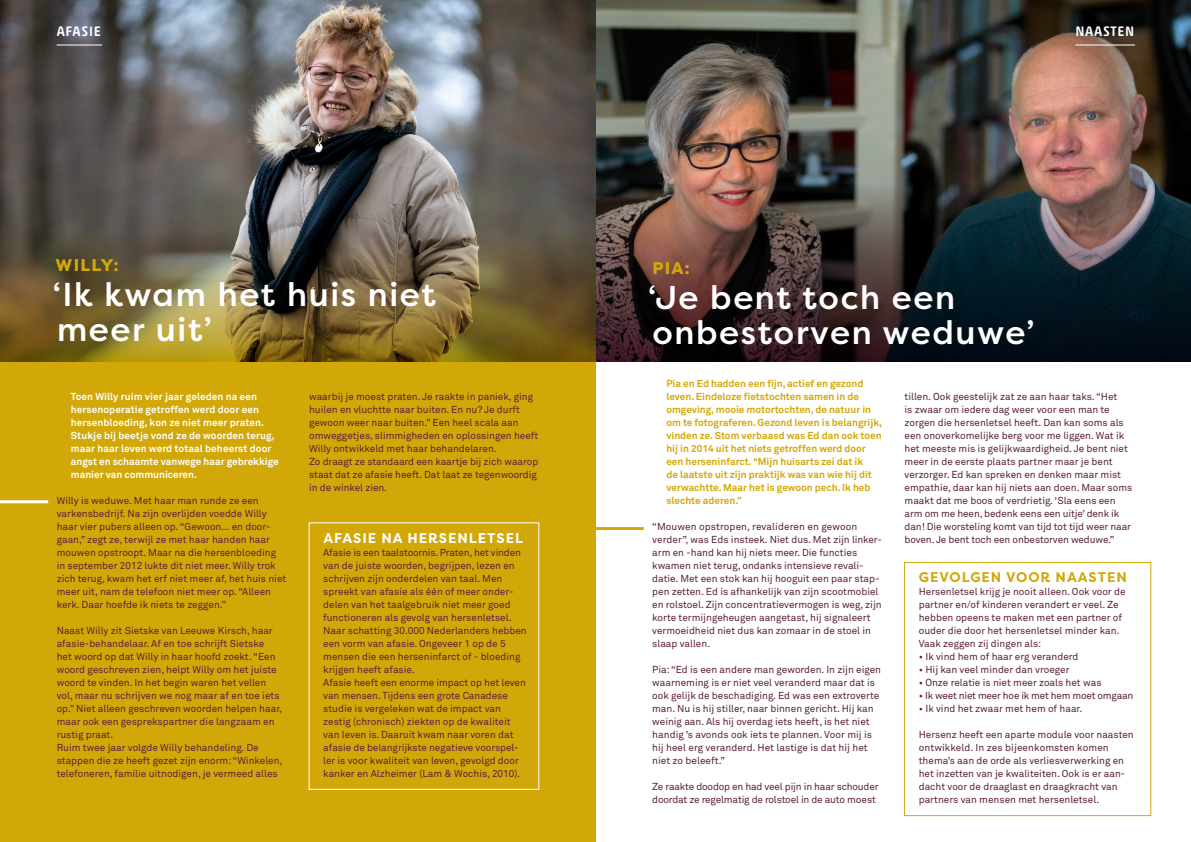
<style>
.page{position:relative;width:1191px;height:842px;background:#fff}
.page>*{position:absolute;margin:0;border:0;box-sizing:border-box;transform-origin:0 0}
.uitspraak_wit_groot{font:500 33px/35px "Filson Pro";letter-spacing:.05em;color:#fff}
.uitspraak_wit_groot-2{font:800 17px "Filson Pro";letter-spacing:.07em;color:#d2a808}
.broodtekst{font:700 14px "Filson Pro";letter-spacing:.07em;color:#fff}
.broodtekst-2{font:700 14px "Filson Pro";letter-spacing:.07em;color:#d2a808}
.hoofdstuk_kop{font:500 14px "Akko Rounded Std";letter-spacing:.05em;color:#fff}
.broodtekst-3{font:10px/13px "Akkurat";color:#5b2138}
.broodtekst-4{font:700 10px/13px "Akkurat";color:#d2a808}
.broodtekst-5{font:700 10px/13px "Akkurat";letter-spacing:.01em;color:#fff}
.broodtekst-6{font:10px "Akkurat";letter-spacing:-.02em;color:#5b2138}
</style>
<div class="page">
<div style="left:0;top:361px;width:595px;height:481px;background:#d2a808"></div>
<div style="left:904px;top:562px;width:247px;height:254px;border:1px solid #d2a808"></div>
<img style="left:0;top:0;width:1191px;height:231px">
<img style="left:595px;top:184px;width:596px;height:177px">
<img style="left:0;top:231px;width:595px;height:130px">
<hr style="left:57px;top:45px;width:45px;height:1px;background:#fff">
<hr style="left:1075px;top:45px;width:60px;height:1px;background:#fff">
<hr style="left:0;top:500px;width:48px;height:3px;background:#fff">
<hr style="left:595px;top:527px;width:48px;height:3px;background:#d2a808">
<p class="hoofdstuk_kop" style="left:57px;top:23px;width:46px">AFASIE</p>
<p class="hoofdstuk_kop" style="left:1075px;top:23px;width:60px">NAASTEN</p>
<p class="uitspraak_wit_groot-2" style="left:56px;top:255px;width:65px">WILLY:</p>
<p class="uitspraak_wit_groot" style="left:53px;top:277px;width:384px">‘Ik kwam het huis niet meer uit’</p>
<p class="uitspraak_wit_groot-2" style="left:652px;top:258px;width:39px">PIA:</p>
<p class="uitspraak_wit_groot" style="left:648px;top:279px;width:388px">‘Je bent toch een onbestorven weduwe’</p>
<p class="broodtekst-5" style="left:71px;top:390px;width:209px">Toen Willy ruim vier jaar geleden na een hersenoperatie getroffen werd door een hersenbloeding, kon ze niet meer praten.<br>Stukje bij beetje vond ze de woorden terug, maar haar leven werd totaal beheerst door angst en schaamte vanwege haar gebrekkige manier van communiceren.</p>
<p class="broodtekst-3" style="left:57px;top:494px;width:231px">Willy is weduwe. Met haar man runde ze een varkensbedrijf. Na zijn overlijden voedde Willy haar vier pubers alleen op. “Gewoon… en door&shy;gaan,” zegt ze, terwijl ze met haar handen haar mouwen opstroopt. Maar na die hersenbloeding in september 2012 lukte dit niet meer. Willy trok zich terug, kwam het erf niet meer af, het huis niet meer uit, nam de telefoon niet meer op. “Alleen kerk. Daar hoefde ik niets te zeggen.”</p>
<p class="broodtekst-3" style="left:57px;top:624px;width:227px">Naast Willy zit Sietske van Leeuwe Kirsch, haar afasie-behandelaar. Af en toe schrijft Sietske<br>het woord op dat Willy in haar hoofd zoekt. “Een woord geschreven zien, helpt Willy om het juiste woord te vinden. In het begin waren het vellen vol, maar nu schrijven we nog maar af en toe iets op.” Niet alleen geschreven woorden helpen haar, maar ook een gesprekspartner die langzaam en rustig praat.</p>
<p class="broodtekst-3" style="left:57px;top:741px;width:227px">Ruim twee jaar volgde Willy behandeling. De stappen die ze heeft gezet zijn enorm: “Winkelen, telefoneren, familie uitnodigen, je vermeed alles</p>
<p class="broodtekst-3" style="left:309px;top:390px;width:231px">waarbij je moest praten. Je raakte in paniek, ging huilen en vluchtte naar buiten. En nu? Je durft gewoon weer naar buiten.” Een heel scala aan omweggetjes, slimmigheden en oplossingen heeft Willy ontwikkeld met haar behandelaren.<br>Zo draagt ze standaard een kaartje bij zich waarop staat dat ze afasie heeft. Dat laat ze tegenwoordig in de winkel zien.</p>
<p class="broodtekst" style="left:323px;top:529px;width:201px">AFASIE NA HERSENLETSEL</p>
<p class="broodtekst-3" style="left:323px;top:546px;width:205px">Afasie is een taalstoornis. Praten, het vinden van de juiste woorden, begrijpen, lezen en schrijven zijn onderdelen van taal. Men spreekt van afasie als één of meer onder&shy;delen van het taalgebruik niet meer goed functioneren als gevolg van hersenletsel.<br>Naar schatting 30.000 Nederlanders hebben een vorm van afasie. Ongeveer 1 op de 5 mensen die een herseninfarct of - bloeding krijgen heeft afasie.</p>
<p class="broodtekst-3" style="left:323px;top:676px;width:204px">Afasie heeft een enorme impact op het leven van mensen. Tijdens een grote Canadese studie is vergeleken wat de impact van zestig (chronisch) ziekten op de kwaliteit van leven is. Daaruit kwam naar voren dat afasie de belangrijkste negatieve voorspel&shy;ler is voor kwaliteit van leven, gevolgd door kanker en Alzheimer (Lam &amp; Wochis, 2010).</p>
<p class="broodtekst-4" style="left:666px;top:377px;width:217px">Pia en Ed hadden een fijn, actief en gezond leven. Eindeloze fietstochten samen in de omgeving, mooie motortochten, de natuur in om te fotograferen. Gezond leven is belangrijk, vinden ze. Stom verbaasd was Ed dan ook toen hij in 2014 uit het niets getroffen werd door een herseninfarct. “Mijn huisarts zei dat ik<br>de laatste uit zijn praktijk was van wie hij dit verwachtte. Maar het is gewoon pech. Ik heb slechte aderen.”</p>
<p class="broodtekst-3" style="left:652px;top:520px;width:231px">“Mouwen opstropen, revalideren en gewoon verder”, was Eds insteek. Niet dus. Met zijn linker&shy;arm en -hand kan hij niets meer. Die functies kwamen niet terug, ondanks intensieve revali&shy;datie. Met een stok kan hij hooguit een paar stap&shy;pen zetten. Ed is afhankelijk van zijn scootmobiel en rolstoel. Zijn concentratievermogen is weg, zijn korte termijngeheugen aangetast, hij signaleert vermoeidheid niet dus kan zomaar in de stoel in slaap vallen.</p>
<p class="broodtekst-3" style="left:652px;top:663px;width:230px">Pia: “Ed is een andere man geworden. In zijn eigen waarneming is er niet veel veranderd maar dat is ook gelijk de beschadiging. Ed was een extroverte man. Nu is hij stiller, naar binnen gericht. Hij kan weinig aan. Als hij overdag iets heeft, is het niet handig ’s avonds ook iets te plannen. Voor mij is hij heel erg veranderd. Het lastige is dat hij het niet zo beleeft.”</p>
<p class="broodtekst-3" style="left:652px;top:780px;width:228px">Ze raakte doodop en had veel pijn in haar schouder</p>
<p class="broodtekst-3" style="left:652px;top:793px;width:225px">doordat ze regelmatig de rolstoel in de auto moest</p>
<p class="broodtekst-3" style="left:904px;top:390px;width:229px">tillen. Ook geestelijk zat ze aan haar taks. “Het<br>is zwaar om iedere dag weer voor een man te zorgen die hersenletsel heeft. Dan kan soms als een onoverkomelijke berg voor me liggen. Wat ik het meeste mis is gelijkwaardigheid. Je bent niet meer in de eerste plaats partner maar je bent verzorger. Ed kan spreken en denken maar mist empathie, daar kan hij niets aan doen. Maar soms maakt dat me boos of verdrietig. ‘Sla eens een arm om me heen, bedenk eens een uitje’ denk ik dan! Die worsteling komt van tijd tot tijd weer naar boven. Je bent toch een onbestorven weduwe.”</p>
<p class="broodtekst-2" style="left:919px;top:568px;width:209px">GEVOLGEN VOOR NAASTEN</p>
<p class="broodtekst-3" style="left:918px;top:585px;width:208px">Hersenletsel krijg je nooit alleen. Ook voor de partner en/of kinderen verandert er veel. Ze hebben opeens te maken met een partner of ouder die door het hersenletsel minder kan.<br>Vaak zeggen zij dingen als:</p>
<p class="broodtekst-3" style="left:918px;top:650px;width:161px">• Ik vind hem of haar erg veranderd</p>
<p class="broodtekst-3" style="left:918px;top:663px;width:152px">• Hij kan veel minder dan vroeger</p>
<p class="broodtekst-3" style="left:918px;top:676px;width:184px">• Onze relatie is niet meer zoals het was</p>
<p class="broodtekst-6" style="left:918px;top:690px;width:216px">• Ik weet niet meer hoe ik met hem moet omgaan</p>
<p class="broodtekst-3" style="left:918px;top:702px;width:165px">• Ik vind het zwaar met hem of haar.</p>
<p class="broodtekst-3" style="left:918px;top:728px;width:216px">Hersenz heeft een aparte module voor naasten ontwikkeld. In zes bijeenkomsten komen thema’s aan de orde als verliesverwerking en het inzetten van je kwaliteiten. Ook is er aan&shy;dacht voor de draaglast en draagkracht van partners van mensen met hersenletsel.</p>
</div>
